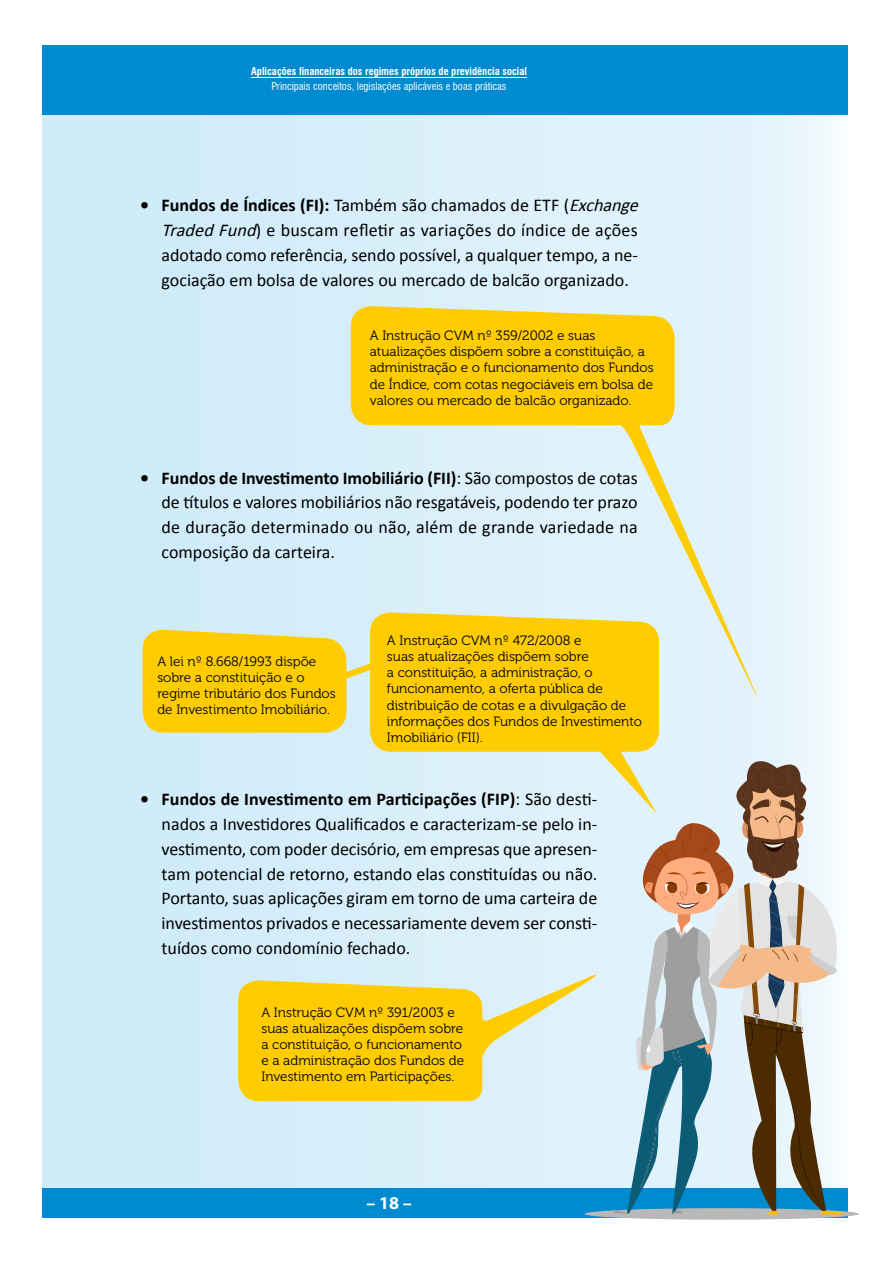
<style>
.page{position:relative;width:893px;height:1263px;background:#fff}
.page>*{position:absolute;margin:0;border:0;box-sizing:border-box;transform-origin:0 0}
.t1{font:18px/24.8px "Calibri";color:#000;text-align:justify}
.t2{font:700 18px "Myriad Pro";color:#fff}
.t3{font:13.5px/16.2px "Museo 300";color:#000}
.t4{font:700 condensed 10.5px "Swiss 721 BT";color:#fff}
.t5{font:condensed 10.5px "Swiss 721 BT";color:#fff}
.s1{font-weight:700}
.s2{font-style:italic}
</style>
<div class="page">
<div style="left:43px;top:45px;width:807px;height:1173px;background:linear-gradient(to right,#cceaf8,#eaf6fc)"></div>
<div style="left:43px;top:45px;width:805px;height:70px;background:#008bd0"></div>
<div style="left:43px;top:1188px;width:805px;height:30px;background:#008bd0"></div>
<hr style="left:251px;top:77px;width:276px;height:1px;background:#fff">
<div style="left:585px;top:1208px;width:274px;height:12px;background:#b8b8b8;border-radius:50%"></div>
<svg style="left:143px;top:612px;width:516px;height:202px;background:#e8de89"></svg>
<svg style="left:238px;top:969px;width:369px;height:132px;background:#f1da61"></svg>
<svg style="left:351px;top:305px;width:411px;height:403px;background:#eae298"></svg>
<svg style="left:614px;top:759px;width:233px;height:455px"></svg>
<p class="t4" style="left:251px;top:65px;width:277px">Aplicações financeiras dos regimes próprios de previdência social</p>
<p class="t5" style="left:272px;top:80px;width:236px">Principais conceitos, legislações aplicáveis e boas práticas</p>
<p class="t1" style="left:162px;top:193px;width:483px;text-align:left;text-indent:-21px"><span class="s1">• Fundos de Índices (FI):</span> Também são chamados de ETF (<span class="s2">Exchange TradedFund</span>) e buscam refletir as variações do índice de ações adotado como referência, sendo possível, a qualquer tempo, a ne&shy;gociação em bolsa de valores ou mercado de balcão organizado.</p>
<p class="t3" style="left:370px;top:328px;width:285px">A Instrução CVM nº 359/2002 e suas atualizações dispõem sobre a constituição, a administração e o funcionamento dos Fundos de Índice, com cotas negociáveis em bolsa de valores ou mercado de balcão organizado.</p>
<p class="t1" style="left:162px;top:465px;width:478px;text-indent:-21px"><span class="s1">• Fundos de Investimento Imobiliário (FII)</span>: São compostos de cotas de títulos e valores mobiliários não resgatáveis, podendo ter prazo de duração determinado ou não, além de grande variedade na composição da carteira.</p>
<p class="t3" style="left:157px;top:653px;width:180px">A lei nº 8.668/1993 dispõe sobre a constituição e o regime tributário dos Fundos de Investimento Imobiliário.</p>
<p class="t3" style="left:387px;top:632px;width:257px">A Instrução CVM nº 472/2008 e<br>suas atualizações dispõem sobre<br>a constituição, a administração, o funcionamento, a oferta pública de distribuição de cotas e a divulgação de informações dos Fundos de Investimento Imobiliário (FII).</p>
<p class="t1" style="left:162px;top:787px;width:437px;text-indent:-21px"><span class="s1">• Fundos de Investimento em Participações (FIP)</span>: São desti&shy;nados a Investidores Qualificados e caracterizam-se pelo in&shy;vestimento, com poder decisório, em empresas que apresen&shy;tam potencial de retorno, estando elas constituídas ou não.<br>Portanto, suas aplicações giram em torno de uma carteira de investimentos privados e necessariamente devem ser consti&shy;tuídos como condomínio fechado.</p>
<p class="t3" style="left:261px;top:1004px;width:204px">A Instrução CVM nº 391/2003 e suas atualizações dispõem sobre a constituição, o funcionamento e a administração dos Fundos de<br>Investimento em Participações.</p>
<p class="t2" style="left:366px;top:1191px;width:47px">– 18 –</p>
</div>
